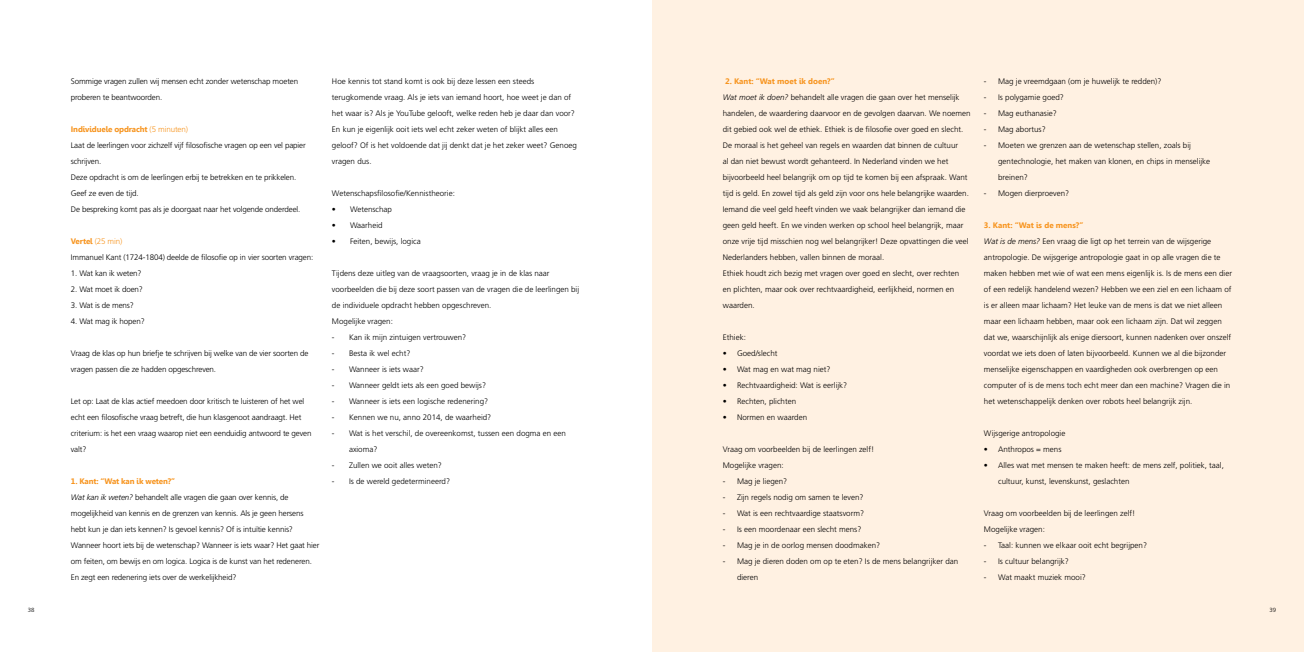
<style>
.page{position:relative;width:1304px;height:652px;background:#fff}
.page>*{position:absolute;margin:0;border:0;box-sizing:border-box;transform-origin:0 0}
.t1{font:300 8px/16px "Frutiger";color:#000}
.t2{font:700 8px "Gisha";letter-spacing:-.015em;color:#f7941e}
.t3{font:300 6px "Frutiger";color:#000}
.s1{font-family:"Frutiger";font-weight:300}
.s2{font-family:"Gisha";font-weight:700;color:#f7941e}
.s3{color:#f7941e}
.s4{font-style:italic}
</style>
<div class="page">
<div style="left:652px;top:0;width:652px;height:652px;background:#fff1e2"></div>
<p class="t1" style="left:71px;top:73px;width:229px">Sommige vragen zullen wij mensen echt zonder wetenschap moeten proberen te beantwoorden.</p>
<p class="t2" style="left:71px;top:125px;width:119px">Individuele opdracht <span class="s1">(5 minuten)</span></p>
<p class="t1" style="left:71px;top:137px;width:236px">Laat de leerlingen voor zichzelf vijf filosofische vragen op een vel papier schrijven.<br>Deze opdracht is om de leerlingen erbij te betrekken en te prikkelen.<br>Geef ze even de tijd.<br>De bespreking komt pas als je doorgaat naar het volgende onderdeel.</p>
<p class="t1" style="left:71px;top:233px;width:244px"><span class="s2">Vertel</span> <span class="s3">(25 min)<br></span>Immanuel Kant (1724-1804) deelde de filosofie op in vier soorten vragen:</p>
<p class="t1" style="left:71px;top:265px;width:72px">1. Wat kan ik weten?</p>
<p class="t1" style="left:71px;top:281px;width:74px">2. Wat moet ik doen?</p>
<p class="t1" style="left:71px;top:297px;width:65px">3. Wat is de mens?</p>
<p class="t1" style="left:71px;top:313px;width:75px">4. Wat mag ik hopen?</p>
<p class="t1" style="left:71px;top:345px;width:239px">Vraag de klas op hun briefje te schrijven bij welke van de vier soorten de vragen passen die ze hadden opgeschreven.</p>
<p class="t1" style="left:71px;top:393px;width:242px">Let op: Laat de klas actief meedoen door kritisch te luisteren of het wel echt een filosofische vraag betreft, die hun klasgenoot aandraagt. Het criterium: is het een vraag waarop niet een eenduidig antwoord te geven valt?</p>
<p class="t2" style="left:71px;top:477px;width:106px">1. Kant: “Wat kan ik weten?”</p>
<p class="t1" style="left:71px;top:489px;width:250px"><span class="s4">Wat kan ik weten?</span> behandelt alle vragen die gaan over kennis, de mogelijkheid van kennis en de grenzen van kennis. Als je geen hersens hebt kun je dan iets kennen? Is gevoel kennis? Of is intuïtie kennis?<br>Wanneer hoort iets bij de wetenschap? Wanneer is iets waar? Het gaat hier om feiten, om bewijs en om logica. Logica is de kunst van het redeneren.<br>En zegt een redenering iets over de werkelijkheid?</p>
<p class="t1" style="left:332px;top:73px;width:246px">Hoe kennis tot stand komt is ook bij deze lessen een steeds terugkomende vraag. Als je iets van iemand hoort, hoe weet je dan of het waar is? Als je YouTube gelooft, welke reden heb je daar dan voor?<br>En kun je eigenlijk ooit iets wel echt zeker weten of blijkt alles een geloof? Of is het voldoende dat jij denkt dat je het zeker weet? Genoeg vragen dus.</p>
<p class="t1" style="left:332px;top:185px;width:124px">Wetenschapsfilosofie/Kennistheorie:</p>
<p class="t1" style="left:332px;top:201px;width:62px">• Wetenschap</p>
<p class="t1" style="left:332px;top:217px;width:52px">• Waarheid</p>
<p class="t1" style="left:332px;top:233px;width:90px">• Feiten, bewijs, logica</p>
<p class="t1" style="left:332px;top:265px;width:249px">Tijdens deze uitleg van de vraagsoorten, vraag je in de klas naar voorbeelden die bij deze soort passen van de vragen die de leerlingen bij de individuele opdracht hebben opgeschreven.<br>Mogelijke vragen:</p>
<p class="t1" style="left:332px;top:329px;width:136px">- Kan ik mijn zintuigen vertrouwen?</p>
<p class="t1" style="left:332px;top:345px;width:80px">- Besta ik wel echt?</p>
<p class="t1" style="left:332px;top:361px;width:93px">- Wanneer is iets waar?</p>
<p class="t1" style="left:332px;top:377px;width:156px">- Wanneer geldt iets als een goed bewijs?</p>
<p class="t1" style="left:332px;top:393px;width:158px">- Wanneer is iets een logische redenering?</p>
<p class="t1" style="left:332px;top:409px;width:161px">- Kennen we nu, anno 2014, de waarheid?</p>
<p class="t1" style="left:349px;top:425px;width:218px;text-indent:-17px">- Wat is het verschil, de overeenkomst, tussen een dogma en een axioma?</p>
<p class="t1" style="left:332px;top:457px;width:111px">- Zullen we ooit alles weten?</p>
<p class="t1" style="left:332px;top:473px;width:120px">- Is de wereld gedetermineerd?</p>
<p class="t2" style="left:725px;top:77px;width:111px">2. Kant: “Wat moet ik doen?”</p>
<p class="t1" style="left:723px;top:89px;width:249px"><span class="s4">Wat moet ik doen?</span> behandelt alle vragen die gaan over het menselijk handelen, de waardering daarvoor en de gevolgen daarvan. We noemen dit gebied ook wel de ethiek. Ethiek is de filosofie over goed en slecht.<br>De moraal is het geheel van regels en waarden dat binnen de cultuur<br>al dan niet bewust wordt gehanteerd. In Nederland vinden we het bijvoorbeeld heel belangrijk om op tijd te komen bij een afspraak. Want tijd is geld. En zowel tijd als geld zijn voor ons hele belangrijke waarden.<br>Iemand die veel geld heeft vinden we vaak belangrijker dan iemand die geen geld heeft. En we vinden werken op school heel belangrijk, maar onze vrije tijd misschien nog wel belangrijker! Deze opvattingen die veel Nederlanders hebben, vallen binnen de moraal.<br>Ethiek houdt zich bezig met vragen over goed en slecht, over rechten<br>en plichten, maar ook over rechtvaardigheid, eerlijkheid, normen en waarden.</p>
<p class="t1" style="left:723px;top:329px;width:25px">Ethiek:</p>
<p class="t1" style="left:723px;top:345px;width:56px">• Goed/slecht</p>
<p class="t1" style="left:723px;top:361px;width:109px">• Wat mag en wat mag niet?</p>
<p class="t1" style="left:723px;top:377px;width:126px">• Rechtvaardigheid: Wat is eerlijk?</p>
<p class="t1" style="left:723px;top:393px;width:75px">• Rechten, plichten</p>
<p class="t1" style="left:723px;top:409px;width:86px">• Normen en waarden</p>
<p class="t1" style="left:723px;top:441px;width:153px">Vraag om voorbeelden bij de leerlingen zelf!<br>Mogelijke vragen:</p>
<p class="t1" style="left:723px;top:473px;width:66px">- Mag je liegen?</p>
<p class="t1" style="left:723px;top:489px;width:142px">- Zijn regels nodig om samen te leven?</p>
<p class="t1" style="left:723px;top:505px;width:143px">- Wat is een rechtvaardige staatsvorm?</p>
<p class="t1" style="left:723px;top:521px;width:140px">- Is een moordenaar een slecht mens?</p>
<p class="t1" style="left:723px;top:537px;width:159px">- Mag je in de oorlog mensen doodmaken?</p>
<p class="t1" style="left:737px;top:553px;width:223px;text-indent:-14px">- Mag je dieren doden om op te eten? Is de mens belangrijker dan dieren</p>
<p class="t1" style="left:984px;top:73px;width:179px">- Mag je vreemdgaan (om je huwelijk te redden)?</p>
<p class="t1" style="left:984px;top:89px;width:81px">- Is polygamie goed?</p>
<p class="t1" style="left:984px;top:105px;width:74px">- Mag euthanasie?</p>
<p class="t1" style="left:984px;top:121px;width:63px">- Mag abortus?</p>
<p class="t1" style="left:998px;top:137px;width:214px;text-indent:-14px">- Moeten we grenzen aan de wetenschap stellen, zoals bij gentechnologie, het maken van klonen, en chips in menselijke breinen?</p>
<p class="t1" style="left:984px;top:185px;width:87px">- Mogen dierproeven?</p>
<p class="t2" style="left:984px;top:221px;width:101px">3. Kant: “Wat is de mens?”</p>
<p class="t1" style="left:984px;top:233px;width:250px"><span class="s4">Wat is de mens?</span> Een vraag die ligt op het terrein van de wijsgerige antropologie. De wijsgerige antropologie gaat in op alle vragen die te maken hebben met wie of wat een mens eigenlijk is. Is de mens een dier of een redelijk handelend wezen? Hebben we een ziel en een lichaam of is er alleen maar lichaam? Het leuke van de mens is dat we niet alleen maar een lichaam hebben, maar ook een lichaam zijn. Dat wil zeggen dat we, waarschijnlijk als enige diersoort, kunnen nadenken over onszelf voordat we iets doen of laten bijvoorbeeld. Kunnen we al die bijzonder menselijke eigenschappen en vaardigheden ook overbrengen op een computer of is de mens toch echt meer dan een machine? Vragen die in het wetenschappelijk denken over robots heel belangrijk zijn.</p>
<p class="t1" style="left:984px;top:425px;width:83px">Wijsgerige antropologie</p>
<p class="t1" style="left:984px;top:441px;width:79px">• Anthropos = mens</p>
<p class="t1" style="left:998px;top:457px;width:227px;text-indent:-14px">• Alles wat met mensen te maken heeft: de mens zelf, politiek, taal, cultuur, kunst, levenskunst, geslachten</p>
<p class="t1" style="left:984px;top:505px;width:153px">Vraag om voorbeelden bij de leerlingen zelf!<br>Mogelijke vragen:</p>
<p class="t1" style="left:984px;top:537px;width:165px">- Taal: kunnen we elkaar ooit echt begrijpen?</p>
<p class="t1" style="left:984px;top:553px;width:86px">- Is cultuur belangrijk?</p>
<p class="t1" style="left:984px;top:569px;width:103px">- Wat maakt muziek mooi?</p>
<p class="t3" style="left:28px;top:607px;width:8px">38</p>
<p class="t3" style="left:1269px;top:607px;width:8px">39</p>
</div>
